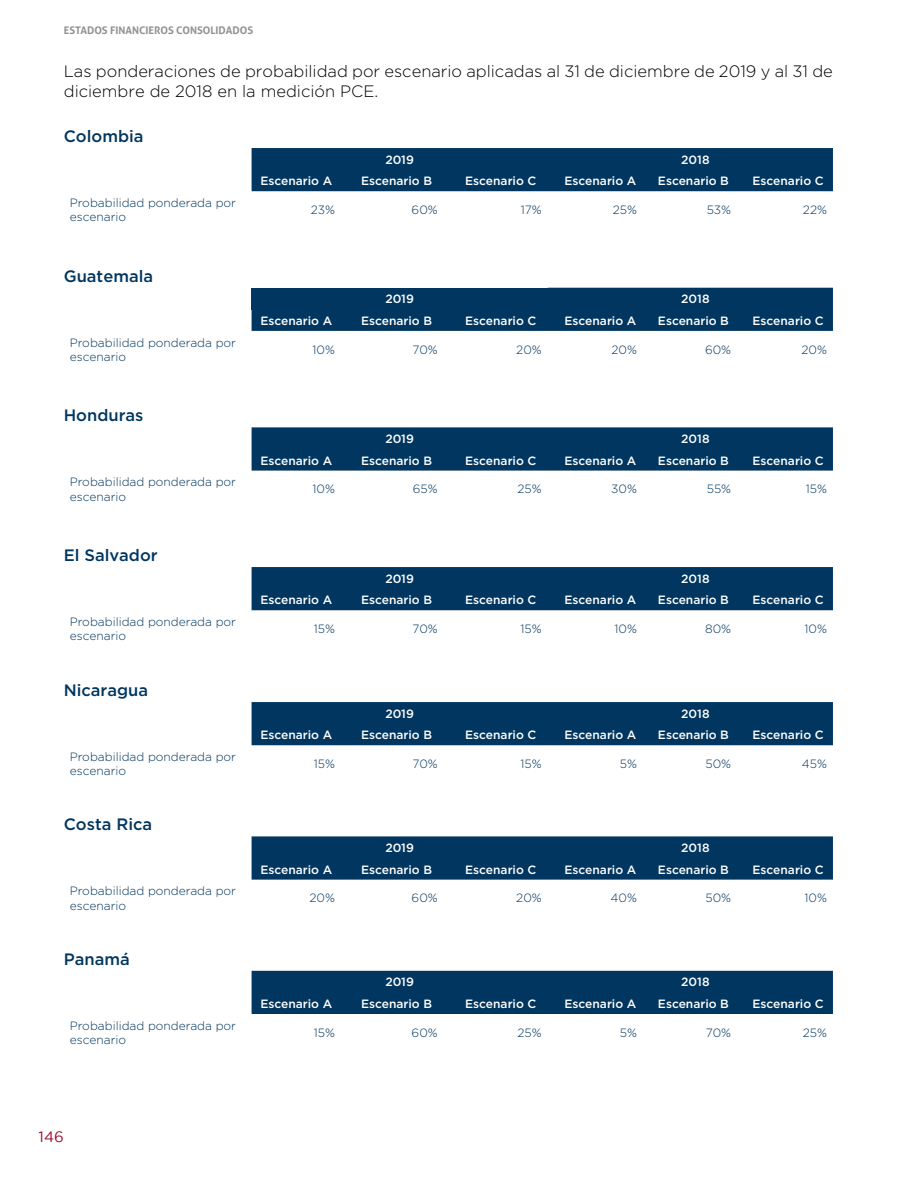
<style>
.page{position:relative;width:918px;height:1188px;background:#fff}
.page>*{position:absolute;margin:0;border:0;box-sizing:border-box;transform-origin:0 0}
.t1{font:300 16.5px/19.8px "Gotham";color:#000}
.t2{font:500 16.5px "Gotham";color:#00365f}
.t3{font:15px "Gotham";color:#9b0c2a}
.t4{font:500 12px "Gotham";color:#fff}
.t5{font:300 12px/14.4px "Gotham";color:#00365f}
.t6{font:700 10.5px "Aller";color:#929292}
</style>
<div class="page">
<div style="left:252px;top:148px;width:581px;height:43px;background:#00365f"></div>
<div style="left:252px;top:288px;width:581px;height:43px;background:#00365f"></div>
<div style="left:252px;top:427px;width:581px;height:44px;background:#00365f"></div>
<div style="left:252px;top:567px;width:581px;height:43px;background:#00365f"></div>
<div style="left:252px;top:702px;width:581px;height:43px;background:#00365f"></div>
<div style="left:252px;top:836px;width:581px;height:44px;background:#00365f"></div>
<div style="left:252px;top:971px;width:581px;height:43px;background:#00365f"></div>
<p class="t6" style="left:64px;top:24px;width:191px">ESTADOS FINANCIEROS CONSOLIDADOS</p>
<h1 class="t1" style="left:64px;top:61px;width:771px">Las ponderaciones de probabilidad por escenario aplicadas al 31 de diciembre de 2019 y al 31 de diciembre de 2018 en la medición PCE.</h1>
<h1 class="t2" style="left:64px;top:125px;width:81px">Colombia</h1>
<p class="t4" style="left:385px;top:152px;width:30px">2019</p>
<p class="t4" style="left:681px;top:152px;width:30px">2018</p>
<p class="t4" style="left:260px;top:173px;width:73px">Escenario A</p>
<p class="t4" style="left:361px;top:173px;width:72px">Escenario B</p>
<p class="t4" style="left:465px;top:173px;width:73px">Escenario C</p>
<p class="t4" style="left:565px;top:173px;width:73px">Escenario A</p>
<p class="t4" style="left:658px;top:173px;width:72px">Escenario B</p>
<p class="t4" style="left:753px;top:173px;width:73px">Escenario C</p>
<p class="t5" style="left:70px;top:195px;width:168px">Probabilidad ponderada por escenario</p>
<p class="t5" style="left:311px;top:202px;width:26px">23%</p>
<p class="t5" style="left:412px;top:202px;width:28px">60%</p>
<p class="t5" style="left:521px;top:202px;width:22px">17%</p>
<p class="t5" style="left:613px;top:202px;width:26px">25%</p>
<p class="t5" style="left:707px;top:202px;width:26px">53%</p>
<p class="t5" style="left:803px;top:202px;width:26px">22%</p>
<h1 class="t2" style="left:64px;top:265px;width:91px">Guatemala</h1>
<p class="t4" style="left:385px;top:291px;width:30px">2019</p>
<p class="t4" style="left:681px;top:291px;width:30px">2018</p>
<p class="t4" style="left:260px;top:313px;width:73px">Escenario A</p>
<p class="t4" style="left:361px;top:313px;width:72px">Escenario B</p>
<p class="t4" style="left:465px;top:313px;width:73px">Escenario C</p>
<p class="t4" style="left:565px;top:313px;width:73px">Escenario A</p>
<p class="t4" style="left:658px;top:313px;width:72px">Escenario B</p>
<p class="t4" style="left:753px;top:313px;width:73px">Escenario C</p>
<p class="t5" style="left:70px;top:335px;width:168px">Probabilidad ponderada por escenario</p>
<p class="t5" style="left:313px;top:342px;width:24px">10%</p>
<p class="t5" style="left:413px;top:342px;width:27px">70%</p>
<p class="t5" style="left:516px;top:342px;width:27px">20%</p>
<p class="t5" style="left:611px;top:342px;width:27px">20%</p>
<p class="t5" style="left:705px;top:342px;width:28px">60%</p>
<p class="t5" style="left:801px;top:342px;width:27px">20%</p>
<h1 class="t2" style="left:64px;top:405px;width:81px">Honduras</h1>
<p class="t4" style="left:385px;top:431px;width:30px">2019</p>
<p class="t4" style="left:681px;top:431px;width:30px">2018</p>
<p class="t4" style="left:260px;top:452px;width:73px">Escenario A</p>
<p class="t4" style="left:361px;top:452px;width:72px">Escenario B</p>
<p class="t4" style="left:465px;top:452px;width:73px">Escenario C</p>
<p class="t4" style="left:565px;top:452px;width:73px">Escenario A</p>
<p class="t4" style="left:658px;top:452px;width:72px">Escenario B</p>
<p class="t4" style="left:753px;top:452px;width:73px">Escenario C</p>
<p class="t5" style="left:70px;top:474px;width:168px">Probabilidad ponderada por escenario</p>
<p class="t5" style="left:313px;top:482px;width:24px">10%</p>
<p class="t5" style="left:413px;top:482px;width:26px">65%</p>
<p class="t5" style="left:518px;top:482px;width:26px">25%</p>
<p class="t5" style="left:611px;top:482px;width:27px">30%</p>
<p class="t5" style="left:707px;top:482px;width:26px">55%</p>
<p class="t5" style="left:806px;top:482px;width:23px">15%</p>
<h1 class="t2" style="left:64px;top:544px;width:95px">El Salvador</h1>
<p class="t4" style="left:385px;top:571px;width:30px">2019</p>
<p class="t4" style="left:681px;top:571px;width:30px">2018</p>
<p class="t4" style="left:260px;top:592px;width:73px">Escenario A</p>
<p class="t4" style="left:361px;top:592px;width:72px">Escenario B</p>
<p class="t4" style="left:465px;top:592px;width:73px">Escenario C</p>
<p class="t4" style="left:565px;top:592px;width:73px">Escenario A</p>
<p class="t4" style="left:658px;top:592px;width:72px">Escenario B</p>
<p class="t4" style="left:753px;top:592px;width:73px">Escenario C</p>
<p class="t5" style="left:70px;top:614px;width:168px">Probabilidad ponderada por escenario</p>
<p class="t5" style="left:314px;top:621px;width:23px">15%</p>
<p class="t5" style="left:413px;top:621px;width:27px">70%</p>
<p class="t5" style="left:521px;top:621px;width:23px">15%</p>
<p class="t5" style="left:615px;top:621px;width:24px">10%</p>
<p class="t5" style="left:705px;top:621px;width:27px">80%</p>
<p class="t5" style="left:805px;top:621px;width:24px">10%</p>
<h1 class="t2" style="left:64px;top:679px;width:86px">Nicaragua</h1>
<p class="t4" style="left:385px;top:706px;width:30px">2019</p>
<p class="t4" style="left:681px;top:706px;width:30px">2018</p>
<p class="t4" style="left:260px;top:727px;width:73px">Escenario A</p>
<p class="t4" style="left:361px;top:727px;width:72px">Escenario B</p>
<p class="t4" style="left:465px;top:727px;width:73px">Escenario C</p>
<p class="t4" style="left:565px;top:727px;width:73px">Escenario A</p>
<p class="t4" style="left:658px;top:727px;width:72px">Escenario B</p>
<p class="t4" style="left:753px;top:727px;width:73px">Escenario C</p>
<p class="t5" style="left:70px;top:749px;width:168px">Probabilidad ponderada por escenario</p>
<p class="t5" style="left:314px;top:756px;width:23px">15%</p>
<p class="t5" style="left:413px;top:756px;width:27px">70%</p>
<p class="t5" style="left:521px;top:756px;width:23px">15%</p>
<p class="t5" style="left:620px;top:756px;width:19px">5%</p>
<p class="t5" style="left:705px;top:756px;width:27px">50%</p>
<p class="t5" style="left:802px;top:756px;width:27px">45%</p>
<h1 class="t2" style="left:64px;top:814px;width:90px">Costa Rica</h1>
<p class="t4" style="left:385px;top:840px;width:30px">2019</p>
<p class="t4" style="left:681px;top:840px;width:30px">2018</p>
<p class="t4" style="left:260px;top:862px;width:73px">Escenario A</p>
<p class="t4" style="left:361px;top:862px;width:72px">Escenario B</p>
<p class="t4" style="left:465px;top:862px;width:73px">Escenario C</p>
<p class="t4" style="left:565px;top:862px;width:73px">Escenario A</p>
<p class="t4" style="left:658px;top:862px;width:72px">Escenario B</p>
<p class="t4" style="left:753px;top:862px;width:73px">Escenario C</p>
<p class="t5" style="left:70px;top:883px;width:168px">Probabilidad ponderada por escenario</p>
<p class="t5" style="left:310px;top:891px;width:27px">20%</p>
<p class="t5" style="left:412px;top:891px;width:28px">60%</p>
<p class="t5" style="left:516px;top:891px;width:27px">20%</p>
<p class="t5" style="left:611px;top:891px;width:28px">40%</p>
<p class="t5" style="left:705px;top:891px;width:27px">50%</p>
<p class="t5" style="left:805px;top:891px;width:24px">10%</p>
<h1 class="t2" style="left:64px;top:948px;width:67px">Panamá</h1>
<p class="t4" style="left:385px;top:974px;width:30px">2019</p>
<p class="t4" style="left:681px;top:974px;width:30px">2018</p>
<p class="t4" style="left:260px;top:996px;width:73px">Escenario A</p>
<p class="t4" style="left:361px;top:996px;width:72px">Escenario B</p>
<p class="t4" style="left:465px;top:996px;width:73px">Escenario C</p>
<p class="t4" style="left:565px;top:996px;width:73px">Escenario A</p>
<p class="t4" style="left:658px;top:996px;width:72px">Escenario B</p>
<p class="t4" style="left:753px;top:996px;width:73px">Escenario C</p>
<p class="t5" style="left:70px;top:1018px;width:168px">Probabilidad ponderada por escenario</p>
<p class="t5" style="left:314px;top:1025px;width:23px">15%</p>
<p class="t5" style="left:412px;top:1025px;width:28px">60%</p>
<p class="t5" style="left:518px;top:1025px;width:26px">25%</p>
<p class="t5" style="left:620px;top:1025px;width:19px">5%</p>
<p class="t5" style="left:706px;top:1025px;width:27px">70%</p>
<p class="t5" style="left:803px;top:1025px;width:26px">25%</p>
<p class="t3" style="left:39px;top:1128px;width:27px">146</p>
</div>
